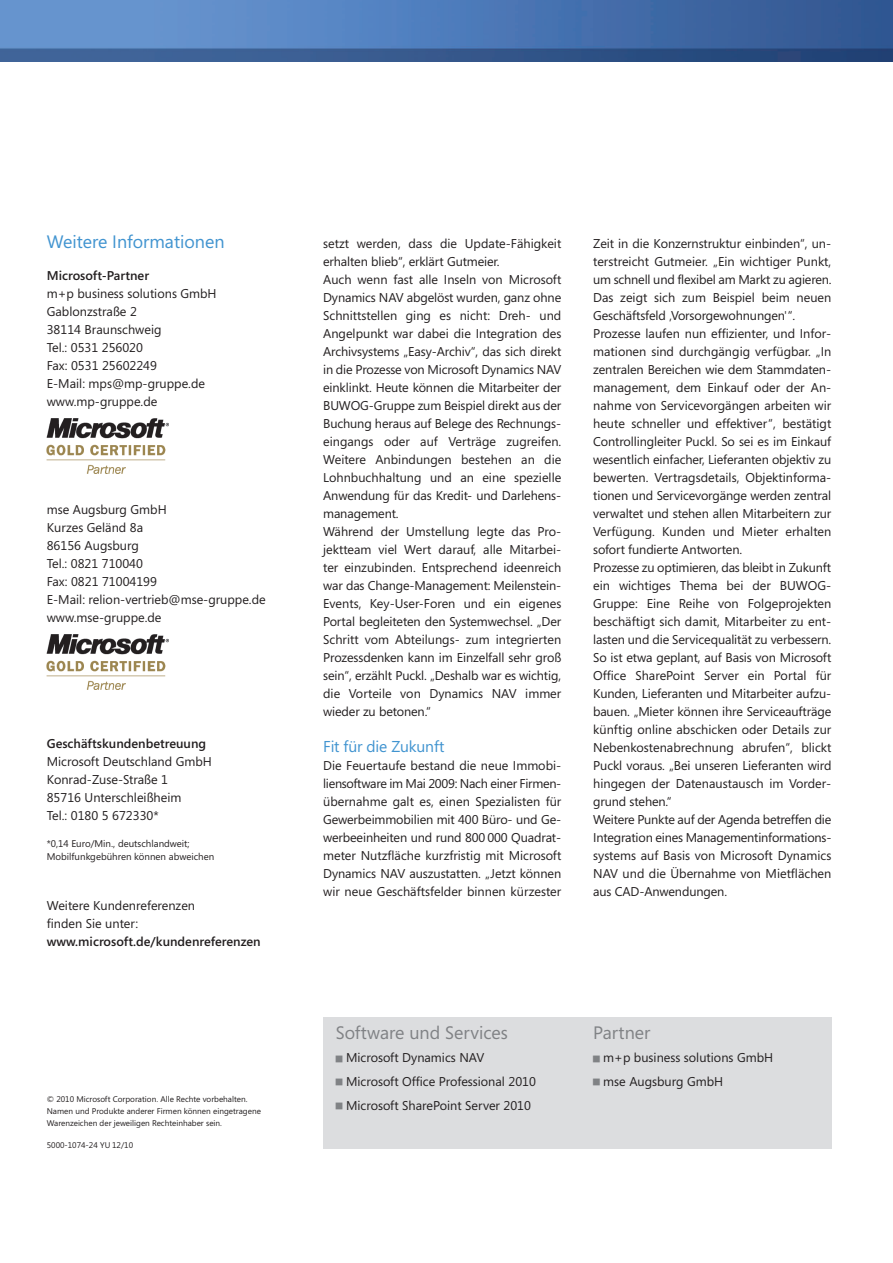
<style>
.page{position:relative;width:893px;height:1263px;background:#fff}
.page>*{position:absolute;margin:0;border:0;box-sizing:border-box;transform-origin:0 0}
.t1{font:18px "Segoe";color:#808285}
.t2{font:18px "Segoe";color:#4194d0}
.t3{font:15.75px "Segoe";letter-spacing:-.01em;color:#4194d0}
.t4{font:12.75px/18px "Segoe";color:#231f20}
.t5{font:600 12.75px "Segoe";color:#231f20}
.t6{font:9.75px/13.5px "Segoe";color:#231f20}
.t7{font:8.25px/12px "Segoe";color:#231f20}
</style>
<div class="page">
<img style="left:47px;top:419px;width:122px;height:55px">
<img style="left:47px;top:635px;width:122px;height:55px">
<img style="left:0;top:0;width:893px;height:61px">
<div style="left:323px;top:1017px;width:508px;height:131px;background:#dcdddf"></div>
<h1 class="t2" style="left:47px;top:236px;width:179px">Weitere Informationen</h1>
<p class="t5" style="left:47px;top:271px;width:104px">Microsoft-Partner</p>
<p class="t4" style="left:47px;top:286px;width:171px">m+p business solutions GmbH<br>Gablonzstraße 2<br>38114 Braunschweig<br>Tel.: 0531 256020<br>Fax: 0531 25602249<br>E-Mail: mps@mp-gruppe.de www.mp-gruppe.de</p>
<p class="t4" style="left:47px;top:502px;width:220px">mse Augsburg GmbH<br>Kurzes Geländ 8a<br>86156 Augsburg<br>Tel.: 0821 710040<br>Fax: 0821 71004199<br>E-Mail: relion-vertrieb@mse-gruppe.de www.mse-gruppe.de</p>
<p class="t5" style="left:47px;top:739px;width:161px">Geschäftskundenbetreuung</p>
<p class="t4" style="left:47px;top:754px;width:167px">Microsoft Deutschland GmbH<br>Konrad-Zuse-Straße 1<br>85716 Unterschleißheim<br>Tel.: 0180 5 672330*</p>
<p class="t6" style="left:47px;top:838px;width:169px">*0,14 Euro/Min., deutschlandweit;<br>Mobilfunkgebühren können abweichen</p>
<p class="t4" style="left:47px;top:898px;width:150px">Weitere Kundenreferenzen finden Sie unter:</p>
<p class="t5" style="left:47px;top:937px;width:215px">www.microsoft.de/kundenreferenzen</p>
<p class="t7" style="left:47px;top:1094px;width:216px">© 2010 Microsoft Corporation. Alle Rechte vorbehalten.<br>Namen und Produkte anderer Firmen können eingetragene<br>Warenzeichen der jeweiligen Rechteinhaber sein.</p>
<p class="t7" style="left:47px;top:1140px;width:88px">5000-1074-24 YU 12/10</p>
<p class="t4" style="left:323px;top:236px;width:240px">setzt werden, dass die Update-Fähigkeit erhalten blieb“, erklärt Gutmeier.<br>Auch wenn fast alle Inseln von Microsoft Dynamics NAV abgelöst wurden, ganz ohne Schnittstellen ging es nicht: Dreh- und Angelpunkt war dabei die Integration des Archivsystems „Easy-Archiv“, das sich direkt in die Prozesse von Microsoft Dynamics NAV einklinkt. Heute können die Mitarbeiter der BUWOG-Gruppe zum Beispiel direkt aus der Buchung heraus auf Belege des Rechnungs&shy;eingangs oder auf Verträge zugreifen.<br>Weitere Anbindungen bestehen an die Lohnbuchhaltung und an eine spezielle Anwendung für das Kredit- und Darlehens&shy;management.<br>Während der Umstellung legte das Pro&shy;jektteam viel Wert darauf, alle Mitarbei&shy;ter einzubinden. Entsprechend ideenreich war das Change-Management: Meilenstein-Events, Key-User-Foren und ein eigenes Portal begleiteten den Systemwechsel. „Der Schritt vom Abteilungs- zum integrierten Prozessdenken kann im Einzelfall sehr groß sein“, erzählt Puckl. „Deshalb war es wichtig, die Vorteile von Dynamics NAV immer wieder zu betonen.“</p>
<p class="t3" style="left:323px;top:741px;width:123px">Fit für die Zukunft</p>
<p class="t4" style="left:323px;top:758px;width:240px;text-align:justify">Die Feuertaufe bestand die neue Immobi&shy;liensoftware im Mai 2009: Nach einer Firmen&shy;übernahme galt es, einen Spezialisten für Gewerbeimmobilien mit 400 Büro- und Ge&shy;werbeeinheiten und rund 800 000 Quadrat&shy;meter Nutzfläche kurzfristig mit Microsoft Dynamics NAV auszustatten. „Jetzt können wir neue Geschäftsfelder binnen kürzester</p>
<p class="t4" style="left:593px;top:236px;width:240px">Zeit in die Konzernstruktur einbinden“, un&shy;terstreicht Gutmeier. „Ein wichtiger Punkt, um schnell und flexibel am Markt zu agieren.<br>Das zeigt sich zum Beispiel beim neuen Geschäftsfeld ‚Vorsorgewohnungen'“.<br>Prozesse laufen nun effizienter, und Infor&shy;mationen sind durchgängig verfügbar. „In zentralen Bereichen wie dem Stammdaten&shy;management, dem Einkauf oder der An&shy;nahme von Servicevorgängen arbeiten wir heute schneller und effektiver“, bestätigt Controllingleiter Puckl. So sei es im Einkauf wesentlich einfacher, Lieferanten objektiv zu bewerten. Vertragsdetails, Objektinforma&shy;tionen und Servicevorgänge werden zentral verwaltet und stehen allen Mitarbeitern zur Verfügung. Kunden und Mieter erhalten sofort fundierte Antworten.<br>Prozesse zu optimieren, das bleibt in Zukunft ein wichtiges Thema bei der BUWOG-Gruppe: Eine Reihe von Folgeprojekten beschäftigt sich damit, Mitarbeiter zu ent&shy;lasten und die Servicequalität zu verbessern.<br>So ist etwa geplant, auf Basis von Microsoft Office SharePoint Server ein Portal für Kunden, Lieferanten und Mitarbeiter aufzu&shy;bauen. „Mieter können ihre Serviceaufträge künftig online abschicken oder Details zur Nebenkostenabrechnung abrufen“, blickt Puckl voraus. „Bei unseren Lieferanten wird hingegen der Datenaustausch im Vorder&shy;grund stehen.“<br>Weitere Punkte auf der Agenda betreffen die Integration eines Managementinformations&shy;systems auf Basis von Microsoft Dynamics NAV und die Übernahme von Mietflächen aus CAD-Anwendungen.</p>
<h1 class="t1" style="left:336px;top:1026px;width:173px">Software und Services</h1>
<p class="t4" style="left:346px;top:1048px;width:191px;line-height:23.5px">Microsoft Dynamics NAV<br>Microsoft Office Professional 2010<br>Microsoft SharePoint Server 2010</p>
<h1 class="t1" style="left:593px;top:1026px;width:59px">Partner</h1>
<p class="t4" style="left:603px;top:1048px;width:171px;line-height:23.5px">m+p business solutions GmbH mse Augsburg GmbH</p>
</div>
